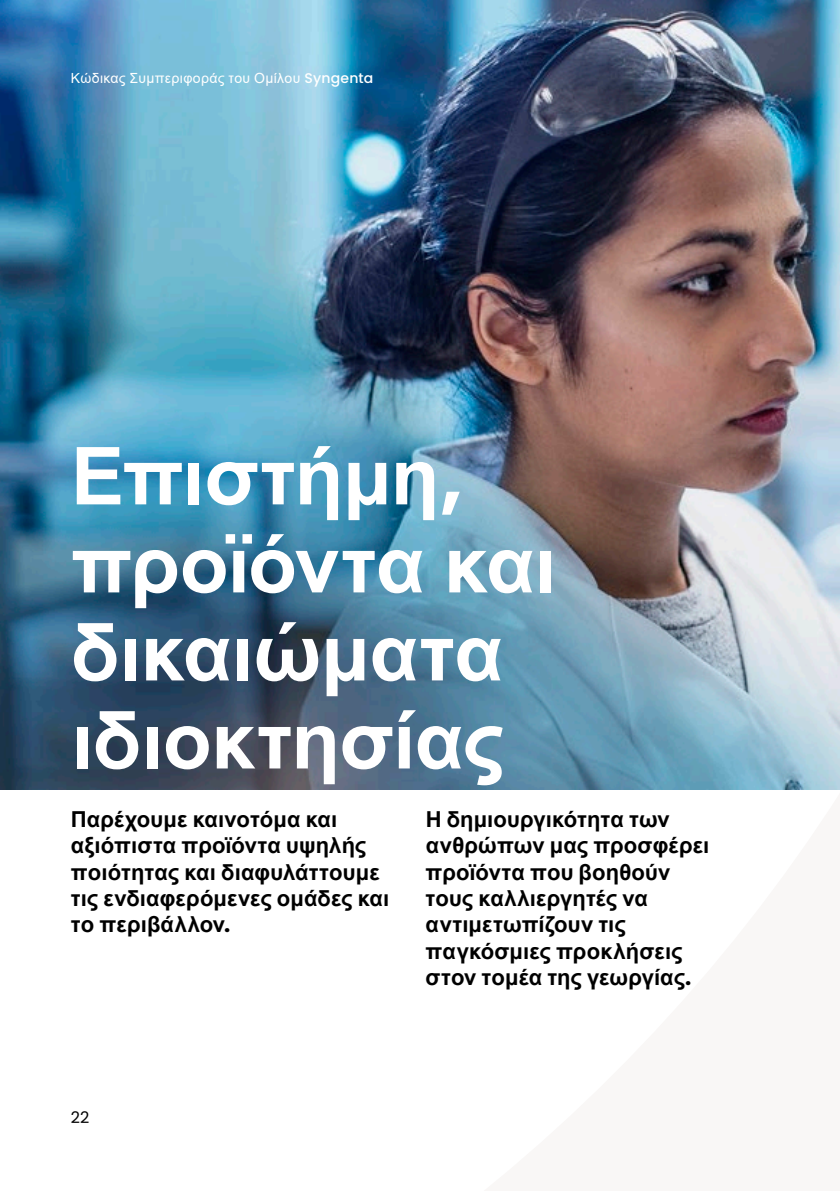
<style>
.page{position:relative;width:840px;height:1191px;background:#fff}
.page>*{position:absolute;margin:0;border:0;box-sizing:border-box;transform-origin:0 0}
.t1{font:700 80px/88px "Arial";letter-spacing:-.01em;color:#fff}
.t2{font:700 22px/26.4px "Arial";letter-spacing:.005em;color:#000}
.t3{font:16px "Poppins";color:#000}
.t4{font:14px "Arial";letter-spacing:.025em;color:#fff}
.s1{font-family:"Poppins";font-weight:500}
.s2{font-family:"Poppins"}
</style>
<div class="page">
<img style="left:0;top:0;width:839px;height:789px">
<p class="t4" style="left:71px;top:68px;width:304px">Κώδικας Συμπεριφοράς του Ομίλου <span class="s1">Syngenta</span></p>
<h1 class="t1" style="left:71px;top:435px;width:487px">Επιστήμη<span class="s2">, </span>προϊόντα και δικαιώματα ιδιοκτησίας</h1>
<p class="t2" style="left:71px;top:806px;width:320px">Παρέχουμε καινοτόμα και αξιόπιστα προϊόντα υψηλής ποιότητας και διαφυλάττουμε τις ενδιαφερόμενες ομάδες και το περιβάλλον<span class="s2">.</span></p>
<p class="t2" style="left:425px;top:806px;width:285px">Η δημιουργικότητα των ανθρώπων μας προσφέρει προϊόντα που βοηθούν τους καλλιεργητές να αντιμετωπίζουν τις παγκόσμιες προκλήσεις στον τομέα της γεωργίας<span class="s2">.</span></p>
<p class="t3" style="left:71px;top:1107px;width:20px">22</p>
</div>
